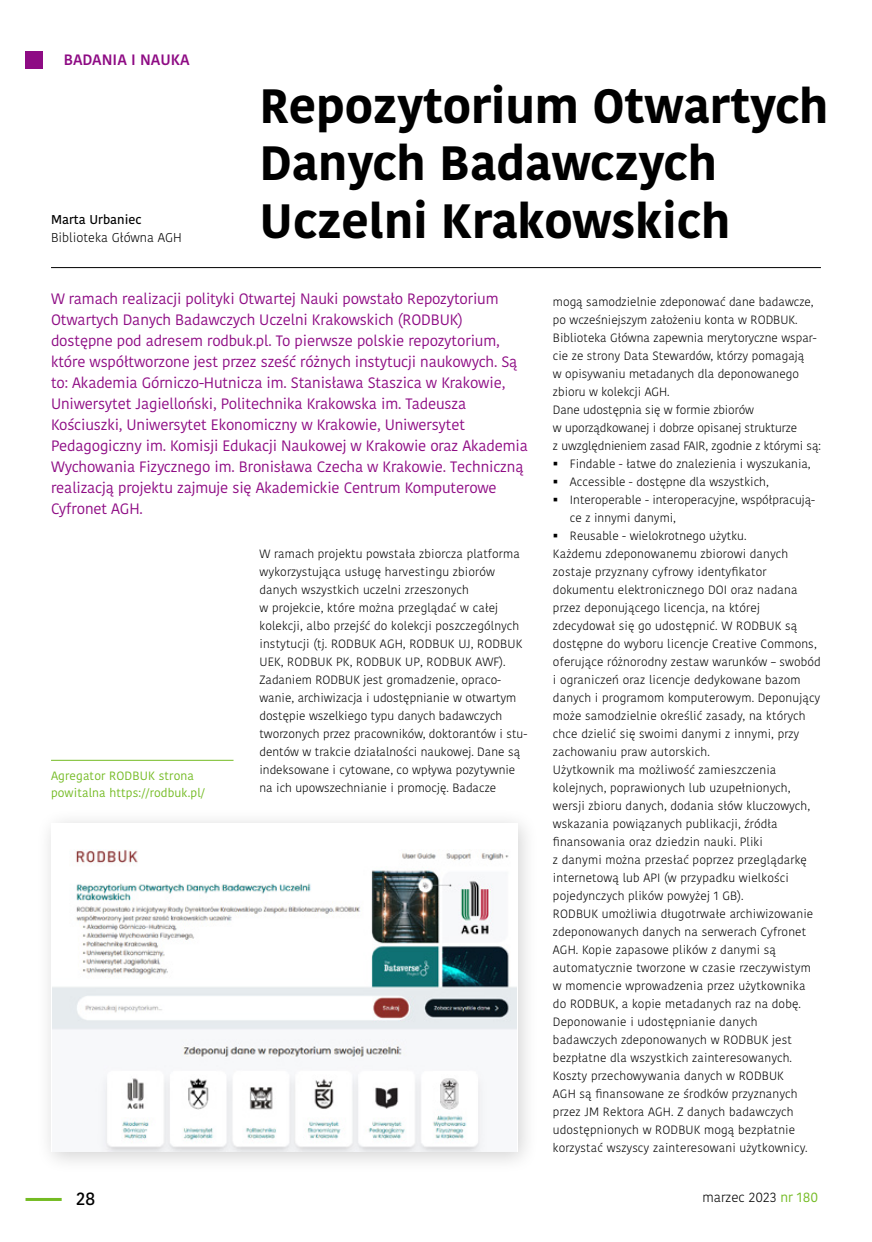
<style>
.page{position:relative;width:872px;height:1242px;background:#fff}
.page>*{position:absolute;margin:0;border:0;box-sizing:border-box;transform-origin:0 0}
.tytul{font:700 48px/57.6px "Kohinoor Bangla";color:#000}
.t1{font:500 18px "Kohinoor Bangla";color:#000}
.lead{font:15px/21px "Kohinoor Bangla";letter-spacing:-.01em;color:#8e0b84}
.t2{font:600 15px "Kohinoor Bangla";color:#8e0b84}
.t3{font:300 13.5px "Kohinoor Bangla";color:#000}
.autor{font:300 12.75px "Kohinoor Bangla";color:#000}
.autor-2{font:500 12.75px "Kohinoor Bangla";color:#000}
.text{font:300 12px/18px "Kohinoor Bangla";letter-spacing:.01em;color:#000}
.text-2{font:300 12px/18px "Kohinoor Bangla";letter-spacing:-.01em;color:#000}
.zdjecie{font:12px/16.5px "Kohinoor Bangla";letter-spacing:.01em;color:#74bb23}
.s1{font-weight:400;color:#74bb23}
</style>
<div class="page">
<hr style="left:26px;top:1198px;width:36px;height:3px;background:#74bb23">
<div style="left:26px;top:51px;width:17px;height:17px;background:#8e0b84"></div>
<hr style="left:51px;top:267px;width:770px;height:1px;background:#000">
<div style="left:35px;top:808px;width:504px;height:366px;background:#000;opacity:.18"></div>
<div style="left:51px;top:823px;width:466px;height:329px;background:#fff"></div>
<img style="left:52px;top:849px;width:464px;height:302px">
<hr style="left:51px;top:760px;width:182px;height:1px;background:#74bb23">
<p class="t2" style="left:64px;top:47px;width:127px">BADANIA I NAUKA</p>
<p class="autor-2" style="left:51px;top:210px;width:92px">Marta Urbaniec</p>
<p class="autor" style="left:51px;top:228px;width:132px">Biblioteka Główna AGH</p>
<p class="tytul" style="left:259px;top:75px;width:570px">Repozytorium Otwartych<br>Danych Badawczych<br>Uczelni Krakowskich</p>
<p class="lead" style="left:51px;top:288px;width:478px">W ramach realizacji polityki Otwartej Nauki powstało Repozytorium Otwartych Danych Badawczych Uczelni Krakowskich (RODBUK) dostępne pod adresem rodbuk.pl. To pierwsze polskie repozytorium, które współtworzone jest przez sześć różnych instytucji naukowych. Są to: Akademia Górniczo-Hutnicza im. Stanisława Staszica w Krakowie, Uniwersytet Jagielloński, Politechnika Krakowska im. Tadeusza Kościuszki, Uniwersytet Ekonomiczny w Krakowie, Uniwersytet Pedagogiczny im. Komisji Edukacji Naukowej w Krakowie oraz Akademia Wychowania Fizycznego im. Bronisława Czecha w Krakowie. Techniczną realizacją projektu zajmuje się Akademickie Centrum Komputerowe Cyfronet AGH.</p>
<p class="zdjecie" style="left:51px;top:767px;width:155px">Agregator RODBUK strona powitalna https://rodbuk.pl/</p>
<p class="text" style="left:259px;top:545px;width:264px">W ramach projektu powstała zbiorcza platforma wykorzystująca usługę harvestingu zbiorów danych wszystkich uczelni zrzeszonych<br>w projekcie, które można przeglądać w całej kolekcji, albo przejść do kolekcji poszczególnych instytucji (tj. RODBUK AGH, RODBUK UJ, RODBUK UEK, RODBUK PK, RODBUK UP, RODBUK AWF).</p>
<p class="text" style="left:259px;top:671px;width:269px">Zadaniem RODBUK jest gromadzenie, opraco&shy;wanie, archiwizacja i udostępnianie w otwartym dostępie wszelkiego typu danych badawczych tworzonych przez pracowników, doktorantów i stu&shy;dentów w trakcie działalności naukowej. Dane są indeksowane i cytowane, co wpływa pozytywnie na ich upowszechnianie i promocję. Badacze</p>
<p class="text" style="left:553px;top:293px;width:265px">mogą samodzielnie zdeponować dane badawcze, po wcześniejszym założeniu konta w RODBUK.<br>Biblioteka Główna zapewnia merytoryczne wspar&shy;cie ze strony Data Stewardów, którzy pomagają<br>w opisywaniu metadanych dla deponowanego zbioru w kolekcji AGH.</p>
<p class="text-2" style="left:553px;top:401px;width:269px">Dane udostępnia się w formie zbiorów<br>w uporządkowanej i dobrze opisanej strukturze<br>z uwzględnieniem zasad FAIR, zgodnie z którymi są:</p>
<p class="text" style="left:570px;top:455px;width:242px">Findable - łatwe do znalezienia i wyszukania,</p>
<p class="text" style="left:570px;top:473px;width:200px">Accessible - dostępne dla wszystkich,</p>
<p class="text" style="left:570px;top:491px;width:247px">Interoperable - interoperacyjne, współpracują&shy;ce z innymi danymi,</p>
<p class="text" style="left:570px;top:527px;width:178px">Reusable - wielokrotnego użytku.</p>
<p class="text" style="left:553px;top:545px;width:269px">Każdemu zdeponowanemu zbiorowi danych zostaje przyznany cyfrowy identyfikator dokumentu elektronicznego DOI oraz nadana przez deponującego licencja, na której zdecydował się go udostępnić. W RODBUK są dostępne do wyboru licencje Creative Commons, oferujące różnorodny zestaw warunków – swobód i ograniczeń oraz licencje dedykowane bazom danych i programom komputerowym. Deponujący może samodzielnie określić zasady, na których chce dzielić się swoimi danymi z innymi, przy zachowaniu praw autorskich.</p>
<p class="text" style="left:553px;top:761px;width:259px">Użytkownik ma możliwość zamieszczenia kolejnych, poprawionych lub uzupełnionych, wersji zbioru danych, dodania słów kluczowych, wskazania powiązanych publikacji, źródła finansowania oraz dziedzin nauki. Pliki<br>z danymi można przesłać poprzez przeglądarkę internetową lub API (w przypadku wielkości pojedynczych plików powyżej 1 GB).</p>
<p class="text" style="left:553px;top:905px;width:262px">RODBUK umożliwia długotrwałe archiwizowanie zdeponowanych danych na serwerach Cyfronet AGH. Kopie zapasowe plików z danymi są automatycznie tworzone w czasie rzeczywistym w momencie wprowadzenia przez użytkownika do RODBUK, a kopie metadanych raz na dobę.</p>
<p class="text" style="left:553px;top:1013px;width:256px">Deponowanie i udostępnianie danych badawczych zdeponowanych w RODBUK jest bezpłatne dla wszystkich zainteresowanych.<br>Koszty przechowywania danych w RODBUK AGH są finansowane ze środków przyznanych przez JM Rektora AGH. Z danych badawczych udostępnionych w RODBUK mogą bezpłatnie korzystać wszyscy zainteresowani użytkownicy.</p>
<h2 class="t1" style="left:76px;top:1184px;width:21px">28</h2>
<p class="t3" style="left:702px;top:1187px;width:117px">marzec 2023 <span class="s1">nr 180</span></p>
</div>
